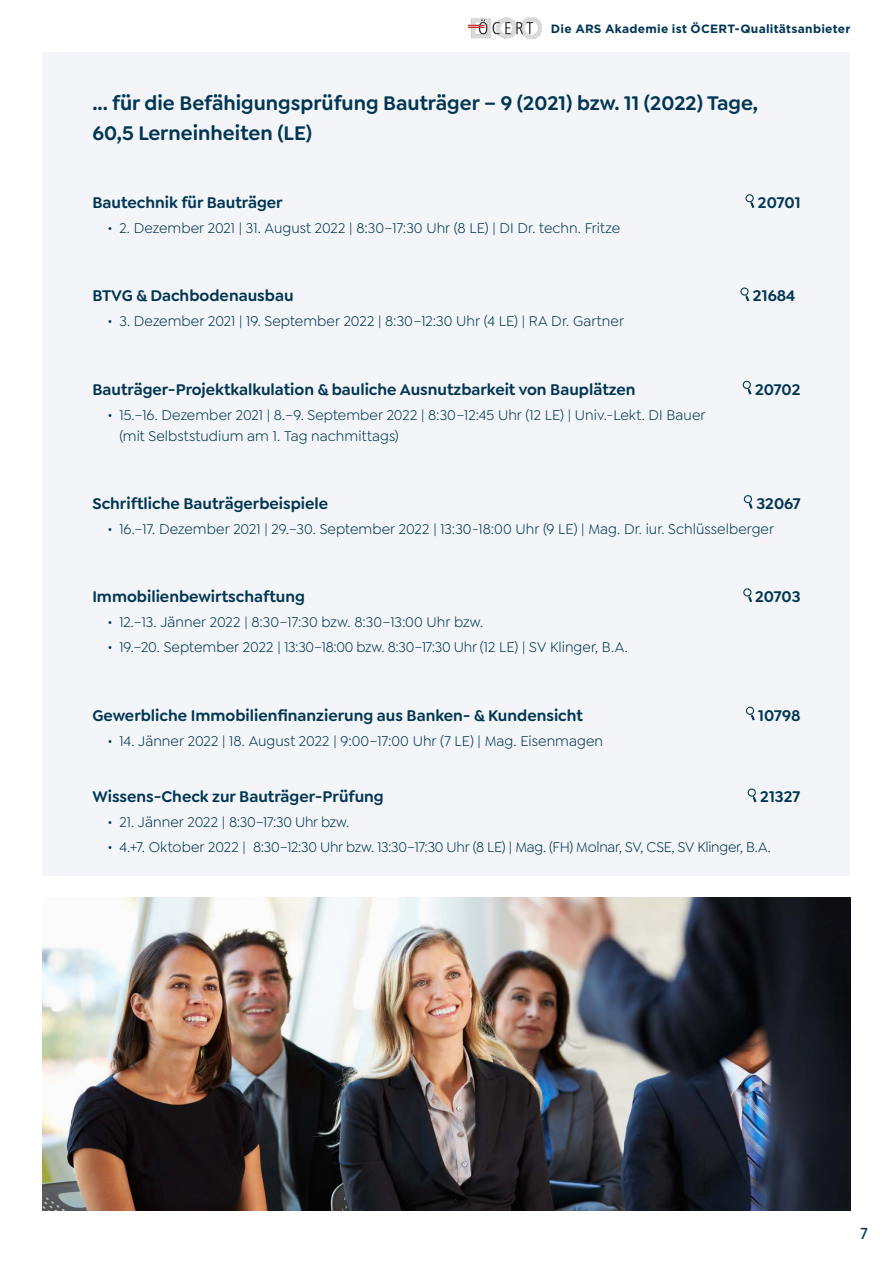
<style>
.page{position:relative;width:893px;height:1263px;background:#fff}
.page>*{position:absolute;margin:0;border:0;box-sizing:border-box;transform-origin:0 0}
.t1{font:600 21px/30px "Goldplay";color:#003654}
.t2{font:600 16.5px "Goldplay";color:#003654}
.t3{font:15px/21px "Goldplay";color:#003654}
.t4{font:500 15px "ITC Avant Garde Std";color:#003654}
.t5{font:700 12px "Gotham";letter-spacing:.02em;color:#003654}
</style>
<div class="page">
<img style="left:43px;top:897px;width:807px;height:313px">
<div style="left:43px;top:52px;width:807px;height:824px;background:#f3f5f8"></div>
<svg style="left:745px;top:194px;width:10px;height:14px"></svg>
<svg style="left:740px;top:287px;width:10px;height:15px"></svg>
<svg style="left:742px;top:380px;width:10px;height:15px"></svg>
<svg style="left:743px;top:495px;width:10px;height:14px"></svg>
<svg style="left:743px;top:588px;width:10px;height:15px"></svg>
<svg style="left:746px;top:706px;width:9px;height:15px"></svg>
<svg style="left:747px;top:788px;width:10px;height:15px"></svg>
<img style="left:468px;top:17px;width:73px;height:22px">
<p class="t5" style="left:551px;top:21px;width:301px">Die ARS Akademie ist ÖCERT-Qualitätsanbieter</p>
<h1 class="t1" style="left:92px;top:88px;width:667px">... für die Befähigungsprüfung Bauträger – 9 (2021) bzw. 11 (2022) Tage,<br>60,5 Lerneinheiten (LE)</h1>
<p class="t2" style="left:92px;top:192px;width:192px">Bautechnik für Bauträger</p>
<p class="t2" style="left:758px;top:192px;width:44px">20701</p>
<p class="t3" style="left:107px;top:218px;width:514px">• 2. Dezember 2021 | 31. August 2022 | 8:30–17:30 Uhr (8 LE) | DI Dr. techn. Fritze</p>
<p class="t2" style="left:92px;top:286px;width:203px">BTVG &amp; Dachbodenausbau</p>
<p class="t2" style="left:753px;top:286px;width:44px">21684</p>
<p class="t3" style="left:107px;top:311px;width:518px">• 3. Dezember 2021 | 19. September 2022 | 8:30–12:30 Uhr (4 LE) | RA Dr. Gartner</p>
<p class="t2" style="left:92px;top:379px;width:545px">Bauträger-Projektkalkulation &amp; bauliche Ausnutzbarkeit von Bauplätzen</p>
<p class="t2" style="left:755px;top:379px;width:47px">20702</p>
<p class="t3" style="left:119px;top:404px;width:588px;text-indent:-12px">• 15.–16. Dezember 2021 | 8.–9. September 2022 | 8:30–12:45 Uhr (12 LE) | Univ.-Lekt. DI Bauer (mit Selbststudium am 1. Tag nachmittags)</p>
<p class="t2" style="left:92px;top:493px;width:237px">Schriftliche Bauträgerbeispiele</p>
<p class="t2" style="left:756px;top:493px;width:46px">32067</p>
<p class="t3" style="left:107px;top:518px;width:668px">• 16.–17. Dezember 2021 | 29.–30. September 2022 | 13:30-18:00 Uhr (9 LE) | Mag. Dr. iur. Schlüsselberger</p>
<p class="t2" style="left:92px;top:586px;width:214px">Immobilienbewirtschaftung</p>
<p class="t2" style="left:755px;top:586px;width:47px">20703</p>
<p class="t3" style="left:107px;top:612px;width:377px">• 12.–13. Jänner 2022 | 8:30–17:30 bzw. 8:30–13:00 Uhr bzw.</p>
<p class="t3" style="left:107px;top:637px;width:522px">• 19.–20. September 2022 | 13:30–18:00 bzw. 8:30–17:30 Uhr (12 LE) | SV Klinger, B.A.</p>
<p class="t2" style="left:92px;top:705px;width:492px">Gewerbliche Immobilienfinanzierung aus Banken- &amp; Kundensicht</p>
<p class="t2" style="left:758px;top:705px;width:44px">10798</p>
<p class="t3" style="left:107px;top:730px;width:497px">• 14. Jänner 2022 | 18. August 2022 | 9:00–17:00 Uhr (7 LE) | Mag. Eisenmagen</p>
<p class="t2" style="left:92px;top:787px;width:293px">Wissens-Check zur Bauträger-Prüfung</p>
<p class="t2" style="left:760px;top:787px;width:42px">21327</p>
<p class="t3" style="left:107px;top:812px;width:243px">• 21. Jänner 2022 | 8:30–17:30 Uhr bzw.</p>
<p class="t3" style="left:107px;top:837px;width:665px">• 4.+7. Oktober 2022 | 8:30–12:30 Uhr bzw. 13:30–17:30 Uhr (8 LE) | Mag. (FH) Molnar, SV, CSE, SV Klinger, B.A.</p>
<p class="t4" style="left:860px;top:1224px;width:10px">7</p>
</div>
